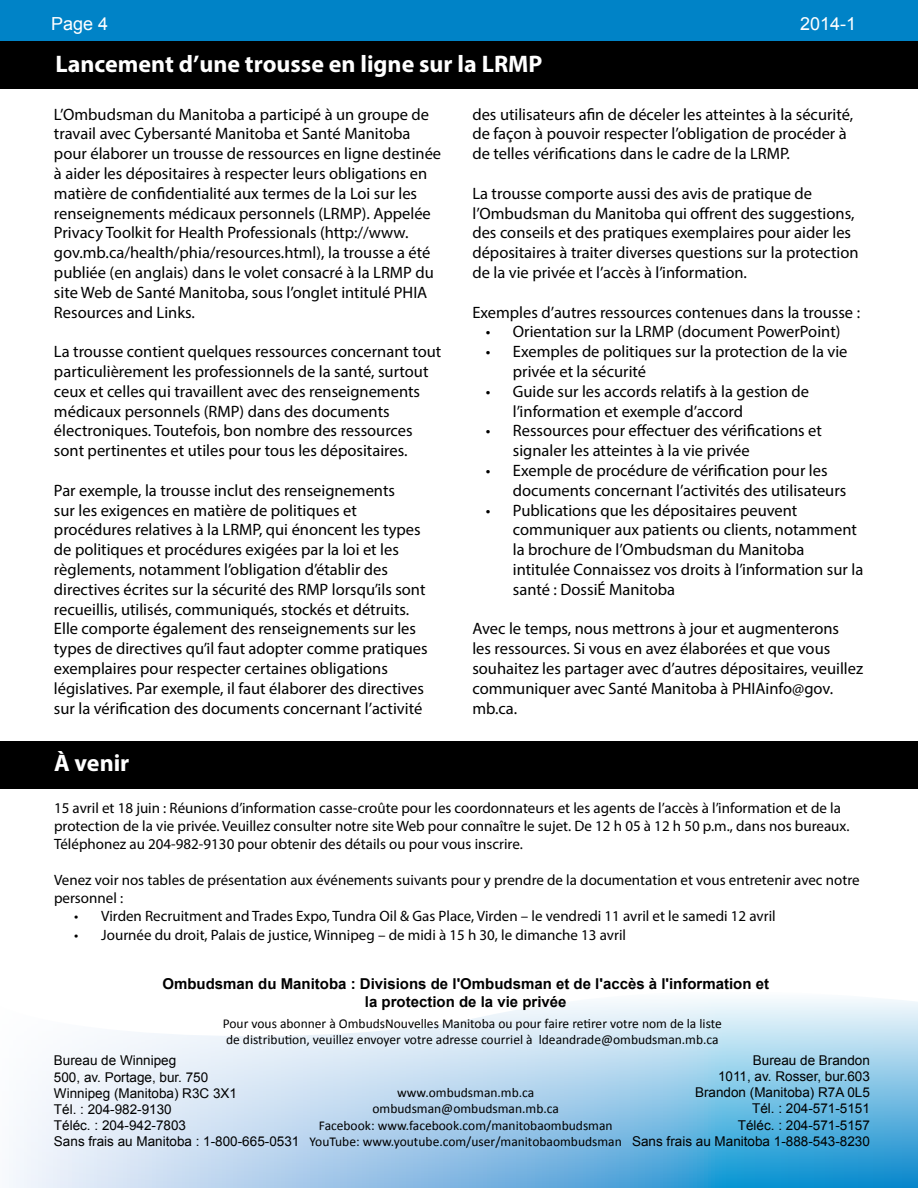
<style>
.page{position:relative;width:918px;height:1188px;background:#fff}
.page>*{position:absolute;margin:0;border:0;box-sizing:border-box;transform-origin:0 0}
.t1{font:700 24px "Myriad Pro";color:#fff}
.t2{font:18px "Arial";color:#fff}
.t3{font:16.5px/19.8px "Myriad Pro";color:#000}
.t4{font:15px/18px "Myriad Pro";color:#000}
.t5{font:700 15px/18px "Arial";color:#000;text-align:center}
.t6{font:13.5px/16.2px "Calibri";color:#000;text-align:center}
.t7{font:13.5px/16.2px "Arial";color:#000}
</style>
<div class="page">
<svg style="left:9px;top:999px;width:909px;height:189px"></svg>
<div style="left:0;top:0;width:918px;height:41px;background:#0083c7"></div>
<div style="left:0;top:41px;width:918px;height:48px;background:#000"></div>
<div style="left:0;top:742px;width:918px;height:47px;background:#000"></div>
<p class="t2" style="left:51px;top:11px;width:59px">Page 4</p>
<p class="t2" style="left:800px;top:12px;width:58px">2014-1</p>
<h1 class="t1" style="left:56px;top:48px;width:488px">Lancement d’une trousse en ligne sur la LRMP</h1>
<p class="t3" style="left:54px;top:104px;width:389px">L’Ombudsman du Manitoba a participé à un groupe de travail avec Cybersanté Manitoba et Santé Manitoba pour élaborer un trousse de ressources en ligne destinée à aider les dépositaires à respecter leurs obligations en matière de confidentialité aux termes de la Loi sur les renseignements médicaux personnels (LRMP). Appelée Privacy Toolkit for Health Professionals (http://www. gov.mb.ca/health/phia/resources.html), la trousse a été publiée (en anglais) dans le volet consacré à la LRMP du site Web de Santé Manitoba, sous l’onglet intitulé PHIA Resources and Links.</p>
<p class="t3" style="left:54px;top:342px;width:389px">La trousse contient quelques ressources concernant tout particulièrement les professionnels de la santé, surtout ceux et celles qui travaillent avec des renseignements médicaux personnels (RMP) dans des documents électroniques. Toutefois, bon nombre des ressources sont pertinentes et utiles pour tous les dépositaires.</p>
<p class="t3" style="left:54px;top:480px;width:375px">Par exemple, la trousse inclut des renseignements<br>sur les exigences en matière de politiques et procédures relatives à la LRMP, qui énoncent les types de politiques et procédures exigées par la loi et les règlements, notamment l’obligation d’établir des directives écrites sur la sécurité des RMP lorsqu’ils sont recueillis, utilisés, communiqués, stockés et détruits.<br>Elle comporte également des renseignements sur les types de directives qu’il faut adopter comme pratiques exemplaires pour respecter certaines obligations législatives. Par exemple, il faut élaborer des directives sur la vérification des documents concernant l’activité</p>
<p class="t3" style="left:472px;top:104px;width:382px">des utilisateurs afin de déceler les atteintes à la sécurité, de façon à pouvoir respecter l’obligation de procéder à de telles vérifications dans le cadre de la LRMP.</p>
<p class="t3" style="left:472px;top:183px;width:388px">La trousse comporte aussi des avis de pratique de l’Ombudsman du Manitoba qui offrent des suggestions, des conseils et des pratiques exemplaires pour aider les dépositaires à traiter diverses questions sur la protection de la vie privée et l’accès à l’information.</p>
<p class="t3" style="left:472px;top:302px;width:389px">Exemples d’autres ressources contenues dans la trousse :</p>
<p class="t3" style="left:486px;top:322px;width:356px">• Orientation sur la LRMP (document PowerPoint)</p>
<p class="t3" style="left:513px;top:342px;width:336px;text-indent:-27px">• Exemples de politiques sur la protection de la vie privée et la sécurité</p>
<p class="t3" style="left:513px;top:381px;width:298px;text-indent:-27px">• Guide sur les accords relatifs à la gestion de l’information et exemple d’accord</p>
<p class="t3" style="left:513px;top:421px;width:311px;text-indent:-27px">• Ressources pour effectuer des vérifications et signaler les atteintes à la vie privée</p>
<p class="t3" style="left:513px;top:460px;width:335px;text-indent:-27px">• Exemple de procédure de vérification pour les documents concernant l’activités des utilisateurs</p>
<p class="t3" style="left:513px;top:500px;width:352px;text-indent:-27px">• Publications que les dépositaires peuvent communiquer aux patients ou clients, notamment la brochure de l’Ombudsman du Manitoba intitulée Connaissez vos droits à l’information sur la santé : DossiÉ Manitoba</p>
<p class="t3" style="left:472px;top:619px;width:392px">Avec le temps, nous mettrons à jour et augmenterons<br>les ressources. Si vous en avez élaborées et que vous souhaitez les partager avec d’autres dépositaires, veuillez communiquer avec Santé Manitoba à PHIAinfo@gov. mb.ca.</p>
<h1 class="t1" style="left:54px;top:748px;width:77px">À venir</h1>
<p class="t4" style="left:54px;top:798px;width:797px">15 avril et 18 juin : Réunions d’information casse-croûte pour les coordonnateurs et les agents de l’accès à l’information et de la protection de la vie privée. Veuillez consulter notre site Web pour connaître le sujet. De 12 h 05 à 12 h 50 p.m., dans nos bureaux.<br>Téléphonez au 204-982-9130 pour obtenir des détails ou pour vous inscrire.</p>
<p class="t4" style="left:54px;top:870px;width:807px">Venez voir nos tables de présentation aux événements suivants pour y prendre de la documentation et vous entretenir avec notre personnel :</p>
<p class="t4" style="left:74px;top:906px;width:703px">• Virden Recruitment and Trades Expo, Tundra Oil &amp; Gas Place, Virden – le vendredi 11 avril et le samedi 12 avril</p>
<p class="t4" style="left:74px;top:926px;width:553px">• Journée du droit, Palais de justice, Winnipeg – de midi à 15 h 30, le dimanche 13 avril</p>
<p class="t5" style="left:162px;top:975px;width:608px">Ombudsman du Manitoba : Divisions de l'Ombudsman et de l'accès à l'information et la protection de la vie privée</p>
<p class="t6" style="left:223px;top:1015px;width:501px;text-align:left">Pour vous abonner à OmbudsNouvelles Manitoba ou pour faire retirer votre nom de la liste de distribution, veuillez envoyer votre adresse courriel à ldeandrade@ombudsman.mb.ca</p>
<p class="t7" style="left:54px;top:1053px;width:247px">Bureau de Winnipeg<br>500, av. Portage, bur. 750<br>Winnipeg (Manitoba) R3C 3X1<br>Tél. : 204-982-9130<br>Téléc. : 204-942-7803<br>Sans frais au Manitoba : 1-800-665-0531</p>
<p class="t7" style="left:632px;top:1052px;width:239px;text-align:right">Bureau de Brandon<br>1011, av. Rosser, bur.603<br>Brandon (Manitoba) R7A 0L5<br>Tél. : 204-571-5151<br>Téléc. : 204-571-5157<br>Sans frais au Manitoba 1-888-543-8230</p>
<p class="t6" style="left:310px;top:1085px;width:314px">www.ombudsman.mb.ca ombudsman@ombudsman.mb.ca<br>Facebook: www.facebook.com/manitobaombudsman YouTube: www.youtube.com/user/manitobaombudsman</p>
</div>
